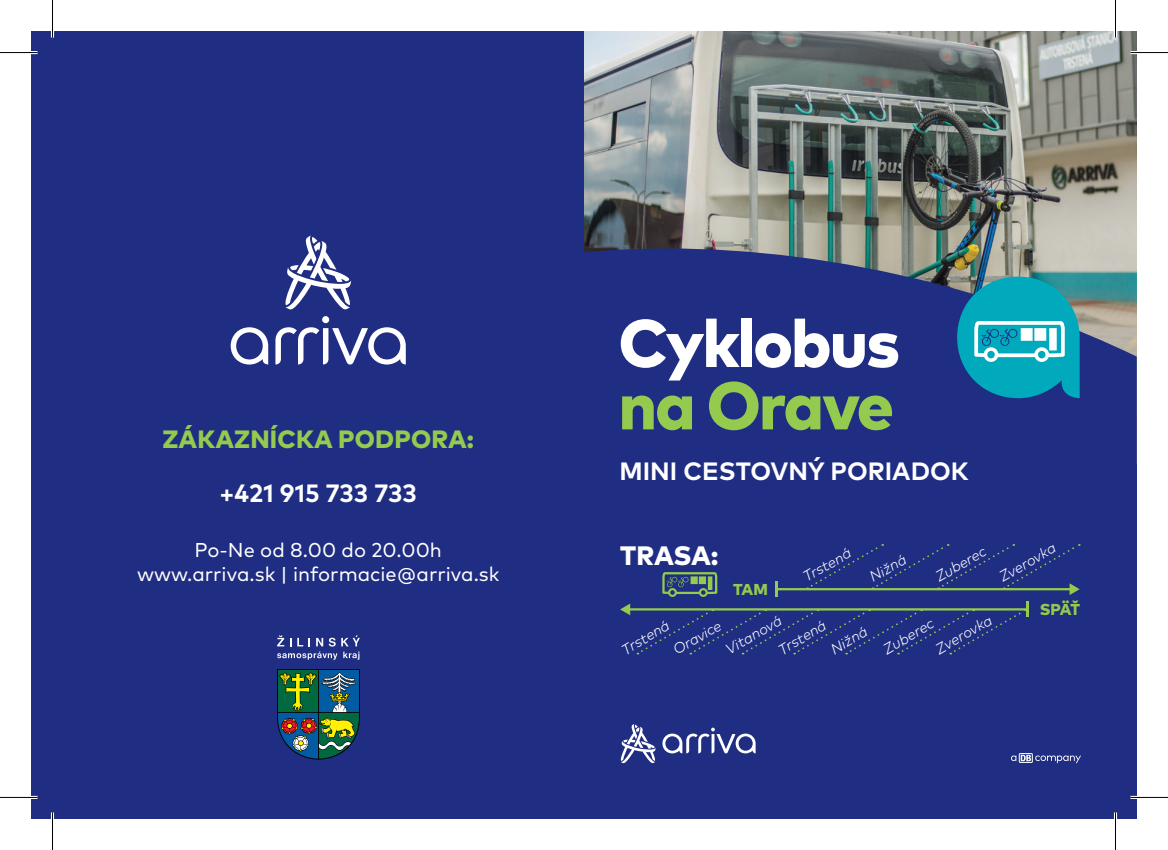
<style>
.page{position:relative;width:1168px;height:850px;background:#fff}
.page>*{position:absolute;margin:0;border:0;box-sizing:border-box;transform-origin:0 0}
.t1{font:800 67.25px "Mark Pro";letter-spacing:-.03em;color:#fff}
.t2{font:800 67.25px "Mark Pro";color:#94ca4e}
.t3{font:800 26.5px "Mark Pro";letter-spacing:-.01em;color:#fff}
.t4{font:700 25px "Mark Pro";color:#fff}
.t5{font:800 25px "Mark Pro";letter-spacing:.005em;color:#94ca4e}
.t6{font:20px/24px "Mark Pro";color:#fff;text-align:center}
.t7{font:800 15.75px "Mark Pro";letter-spacing:-.07em;color:#94ca4e}
.t8{font:italic 300 14.75px/31.8px "Mark Pro";color:#fff}
</style>
<div class="page">
<div style="left:31px;top:31px;width:1106px;height:787px;background:#1f2d82"></div>
<img style="left:584px;top:31px;width:553px;height:217px">
<svg style="left:584px;top:248px;width:553px;height:570px"></svg>
<svg style="left:1011px;top:752px;width:70px;height:10px"></svg>
<svg style="left:662px;top:727px;width:94px;height:26px"></svg>
<svg style="left:621px;top:723px;width:35px;height:40px"></svg>
<svg style="left:957px;top:276px;width:123px;height:122px;background:#24a2b7"></svg>
<svg style="left:231px;top:327px;width:37px;height:37px"></svg>
<svg style="left:275px;top:327px;width:131px;height:37px"></svg>
<div style="left:322px;top:316px;width:7px;height:7px;background:#fff;border-radius:50%"></div>
<svg style="left:285px;top:235px;width:66px;height:74px"></svg>
<svg style="left:277px;top:635px;width:83px;height:24px"></svg>
<svg style="left:277px;top:669px;width:83px;height:90px;background:#36645b"></svg>
<svg style="left:620px;top:543px;width:460px;height:111px"></svg>
<hr style="left:0;top:51px;width:38px;height:3px;background:#fff">
<hr style="left:1130px;top:51px;width:38px;height:3px;background:#fff">
<hr style="left:0;top:795px;width:38px;height:3px;background:#fff">
<hr style="left:1130px;top:795px;width:38px;height:3px;background:#fff">
<hr style="left:51px;top:0;width:3px;height:38px;background:#fff">
<hr style="left:51px;top:812px;width:3px;height:37px;background:#fff">
<hr style="left:1114px;top:0;width:3px;height:38px;background:#fff">
<hr style="left:1114px;top:812px;width:3px;height:37px;background:#fff">
<hr style="left:0;top:52px;width:38px;height:1px;background:#000">
<hr style="left:1130px;top:52px;width:38px;height:1px;background:#000">
<hr style="left:0;top:796px;width:38px;height:1px;background:#000">
<hr style="left:1130px;top:796px;width:38px;height:1px;background:#000">
<hr style="left:52px;top:0;width:1px;height:38px;background:#000">
<hr style="left:52px;top:812px;width:1px;height:37px;background:#000">
<hr style="left:1115px;top:0;width:1px;height:38px;background:#000">
<hr style="left:1115px;top:812px;width:1px;height:37px;background:#000">
<h3 class="t5" style="left:162px;top:420px;width:313px">ZÁKAZNÍCKA PO DPO RA:</h3>
<h3 class="t4" style="left:220px;top:474px;width:199px">+421 915 733 733</h3>
<h3 class="t6" style="left:137px;top:535px;width:364px">Po-Ne od 8.00 do 20.00h www.arriva.sk | informacie@arriva.sk</h3>
<h1 class="t1" style="left:618px;top:291px;width:283px">CYKLOBUS</h1>
<h1 class="t2" style="left:618px;top:354px;width:277px">NA ORAVE</h1>
<h3 class="t4" style="left:619px;top:451px;width:351px">MINI CESTOVNÝ PORIADOK</h3>
<h2 class="t3" style="left:620px;top:535px;width:100px">TRASA:</h2>
<p class="t8" style="left:796px;top:562px;width:55px;rotate:-30deg">Trstená</p>
<p class="t8" style="left:862px;top:562px;width:41px;rotate:-30deg">Nižná</p>
<p class="t8" style="left:976px;top:535px;width:64px;text-indent:-55px;rotate:-30deg">Zuberec<br>Zverovka</p>
<p class="t7" style="left:733px;top:577px;width:36px">TAM</p>
<p class="t7" style="left:1040px;top:597px;width:42px">SPÄŤ</p>
<p class="t8" style="left:614px;top:636px;width:55px;rotate:-31deg">Trstená</p>
<p class="t8" style="left:707px;top:615px;width:64px;line-height:25.8px;text-indent:-46px;rotate:-30deg">Oravice<br>Vitanová</p>
<p class="t8" style="left:771px;top:636px;width:55px;rotate:-31deg">Trstená</p>
<p class="t8" style="left:823px;top:635px;width:41px;rotate:-30deg">Nižná</p>
<p class="t8" style="left:916px;top:614px;width:64px;line-height:26.2px;text-indent:-45px;rotate:-30deg">Zuberec<br>Zverovka</p>
</div>
